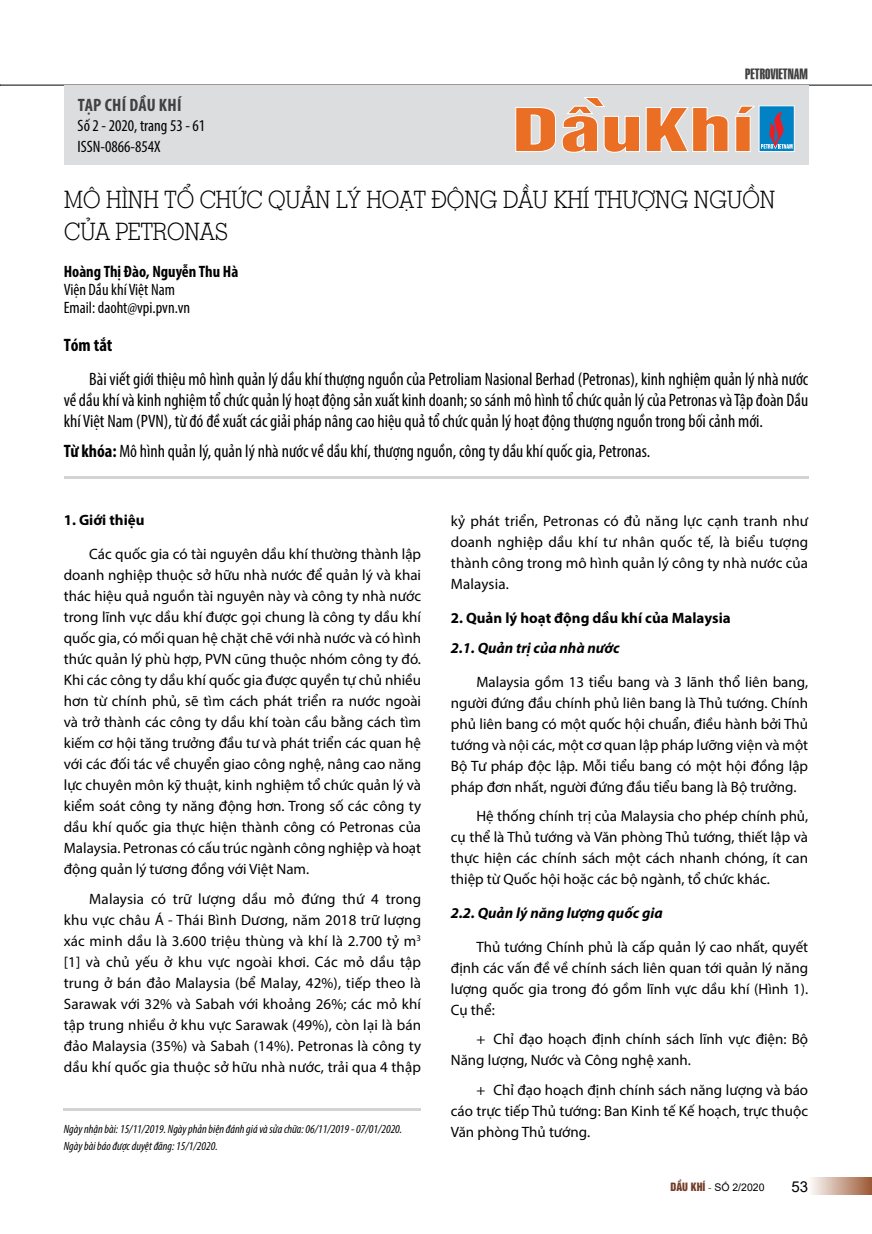
<style>
.page{position:relative;width:872px;height:1234px;background:#fff}
.page>*{position:absolute;margin:0;border:0;box-sizing:border-box;transform-origin:0 0}
.t1{font:300 24px/31.5px "Geo Slab 703";color:#000;scale:.9 1}
.t2{font:condensed 18px/21px "Myriad Pro";color:#000;text-align:justify}
.t3{font:700 condensed 18px "Myriad Pro";letter-spacing:.02em;color:#414042}
.t4{font:700 condensed 18px "Myriad Pro";color:#000}
.t5{font:condensed 16.5px/21px "Myriad Pro";color:#000}
.t6{font:700 condensed 16.5px "Myriad Pro";color:#000}
.t7{font:15px/21px "Myriad Pro";color:#000;text-align:justify}
.t8{font:italic 700 15px "Myriad Pro";color:#000}
.t9{font:700 15px "Myriad Pro";color:#000}
.t10{font:15px "Arial";color:#000}
.t11{font:14.25px "SFU Swiss BT Extra Compressed";color:#414042}
.t12{font:italic condensed 12px/16.5px "Myriad Pro";color:#000}
.t13{font:10.5px "Arial";color:#000}
.s1{font-weight:700}
.s2{font-family:"UTM Helvet Ins";color:#733c27}
.s3{font-family:"Times New Roman";color:#733c27}
</style>
<div class="page">
<hr style="left:0;top:85px;width:872px;height:1px;background:#000">
<div style="left:808px;top:1177px;width:64px;height:17px;background:linear-gradient(to right,#fefefd,#9e5b38)"></div>
<div style="left:64px;top:85px;width:744px;height:80px;background:#dcddde"></div>
<div style="left:758px;top:105px;width:36px;height:47px;border:1px solid #fff"></div>
<svg style="left:515px;top:97px;width:277px;height:56px"></svg>
<hr style="left:64px;top:476px;width:744px;height:3px;background:#d1d3d4">
<hr style="left:64px;top:1108px;width:357px;height:3px;background:#d1d3d4">
<p class="t3" style="left:78px;top:93px;width:105px">TẠP CHÍ DẦU KHÍ</p>
<p class="t5" style="left:78px;top:115px;width:129px">Số 2 - 2020, trang 53 - 61<br>ISSN-0866-854X</p>
<p class="t11" style="left:745px;top:62px;width:64px">PETROVIETNAM</p>
<h1 class="t1" style="left:64px;top:182px;width:791px">MÔ HÌNH TỔ CHỨC QUẢN LÝ HOẠT ĐỘNG DẦU KHÍ THƯỢNG NGUỒN<br>CỦA PETRONAS</h1>
<p class="t6" style="left:64px;top:261px;width:176px">Hoàng Thị Đào, Nguyễn Thu Hà</p>
<p class="t5" style="left:64px;top:280px;width:128px;line-height:18px">Viện Dầu khí Việt Nam<br>Email: daoht@vpi.pvn.vn</p>
<p class="t4" style="left:64px;top:334px;width:50px">Tóm tắt</p>
<p class="t2" style="left:64px;top:368px;width:746px;text-indent:26px">Bài viết giới thiệu mô hình quản lý dầu khí thượng nguồn của Petroliam Nasional Berhad (Petronas), kinh nghiệm quản lý nhà nước về dầu khí và kinh nghiệm tổ chức quản lý hoạt động sản xuất kinh doanh; so sánh mô hình tổ chức quản lý của Petronas và Tập đoàn Dầu khí Việt Nam (PVN), từ đó đề xuất các giải pháp nâng cao hiệu quả tổ chức quản lý hoạt động thượng nguồn trong bối cảnh mới.</p>
<p class="t2" style="left:64px;top:439px;width:588px"><span class="s1">Từ khóa:</span> Mô hình quản lý, quản lý nhà nước về dầu khí, thượng nguồn, công ty dầu khí quốc gia, Petronas.</p>
<p class="t9" style="left:64px;top:510px;width:82px">1. Giới thiệu</p>
<p class="t7" style="left:64px;top:543px;width:359px;text-indent:26px">Các quốc gia có tài nguyên dầu khí thường thành lập doanh nghiệp thuộc sở hữu nhà nước để quản lý và khai thác hiệu quả nguồn tài nguyên này và công ty nhà nước trong lĩnh vực dầu khí được gọi chung là công ty dầu khí quốc gia, có mối quan hệ chặt chẽ với nhà nước và có hình thức quản lý phù hợp, PVN cũng thuộc nhóm công ty đó.<br>Khi các công ty dầu khí quốc gia được quyền tự chủ nhiều hơn từ chính phủ, sẽ tìm cách phát triển ra nước ngoài và trở thành các công ty dầu khí toàn cầu bằng cách tìm kiếm cơ hội tăng trưởng đầu tư và phát triển các quan hệ với các đối tác về chuyển giao công nghệ, nâng cao năng lực chuyên môn kỹ thuật, kinh nghiệm tổ chức quản lý và kiểm soát công ty năng động hơn. Trong số các công ty dầu khí quốc gia thực hiện thành công có Petronas của Malaysia. Petronas có cấu trúc ngành công nghiệp và hoạt động quản lý tương đồng với Việt Nam.</p>
<p class="t7" style="left:64px;top:887px;width:359px;text-indent:26px">Malaysia có trữ lượng dầu mỏ đứng thứ 4 trong khu vực châu Á - Thái Bình Dương, năm 2018 trữ lượng xác minh dầu là 3.600 triệu thùng và khí là 2.700 tỷ m<sup>3 </sup>[1] và chủ yếu ở khu vực ngoài khơi. Các mỏ dầu tập trung ở bán đảo Malaysia (bể Malay, 42%), tiếp theo là Sarawak với 32% và Sabah với khoảng 26%; các mỏ khí tập trung nhiều ở khu vực Sarawak (49%), còn lại là bán đảo Malaysia (35%) và Sabah (14%). Petronas là công ty dầu khí quốc gia thuộc sở hữu nhà nước, trải qua 4 thập</p>
<p class="t12" style="left:64px;top:1120px;width:340px">Ngày nhận bài: 15/11/2019. Ngày phản biện đánh giá và sửa chữa: 06/11/2019 - 07/01/2020.<br>Ngày bài báo được duyệt đăng: 15/1/2020.</p>
<p class="t7" style="left:451px;top:510px;width:359px">kỷ phát triển, Petronas có đủ năng lực cạnh tranh như doanh nghiệp dầu khí tư nhân quốc tế, là biểu tượng thành công trong mô hình quản lý công ty nhà nước của Malaysia.</p>
<p class="t9" style="left:451px;top:608px;width:281px">2. Quản lý hoạt động dầu khí của Malaysia</p>
<p class="t8" style="left:451px;top:637px;width:170px">2.1. Quản trị của nhà nước</p>
<p class="t7" style="left:451px;top:670px;width:359px;text-indent:26px">Malaysia gồm 13 tiểu bang và 3 lãnh thổ liên bang, người đứng đầu chính phủ liên bang là Thủ tướng. Chính phủ liên bang có một quốc hội chuẩn, điều hành bởi Thủ tướng và nội các, một cơ quan lập pháp lưỡng viện và một Bộ Tư pháp độc lập. Mỗi tiểu bang có một hội đồng lập pháp đơn nhất, người đứng đầu tiểu bang là Bộ trưởng.</p>
<p class="t7" style="left:451px;top:805px;width:359px;text-indent:26px">Hệ thống chính trị của Malaysia cho phép chính phủ, cụ thể là Thủ tướng và Văn phòng Thủ tướng, thiết lập và thực hiện các chính sách một cách nhanh chóng, ít can thiệp từ Quốc hội hoặc các bộ ngành, tổ chức khác.</p>
<p class="t8" style="left:451px;top:902px;width:213px">2.2. Quản lý năng lượng quốc gia</p>
<p class="t7" style="left:451px;top:935px;width:359px;text-indent:26px">Thủ tướng Chính phủ là cấp quản lý cao nhất, quyết định các vấn đề về chính sách liên quan tới quản lý năng lượng quốc gia trong đó gồm lĩnh vực dầu khí (Hình 1).<br>Cụ thể:</p>
<p class="t7" style="left:451px;top:1028px;width:359px;text-indent:26px">+ Chỉ đạo hoạch định chính sách lĩnh vực điện: Bộ<br>Năng lượng, Nước và Công nghệ xanh.</p>
<p class="t7" style="left:451px;top:1078px;width:359px;text-indent:26px">+ Chỉ đạo hoạch định chính sách năng lượng và báo cáo trực tiếp Thủ tướng: Ban Kinh tế Kế hoạch, trực thuộc Văn phòng Thủ tướng.</p>
<p class="t13" style="left:670px;top:1179px;width:96px"><span class="s2">DẦU KHÍ</span> <span class="s3">-</span> SỐ 2/2020</p>
<p class="t10" style="left:791px;top:1175px;width:18px">53</p>
</div>
